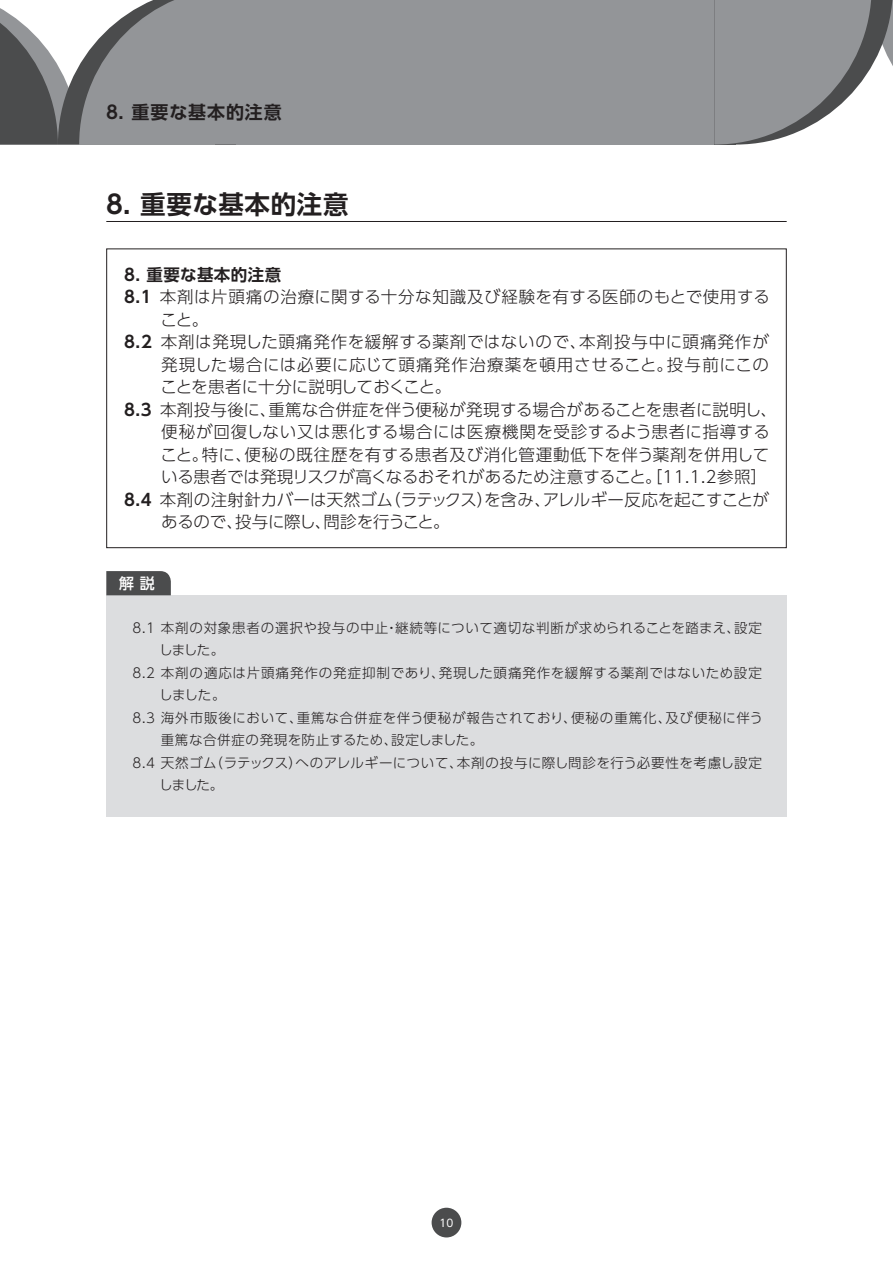
<style>
.page{position:relative;width:893px;height:1263px;background:#fff}
.page>*{position:absolute;margin:0;border:0;box-sizing:border-box;transform-origin:0 0}
.t1{font:700 25.5px "UD Shin Go Pr 6 De";letter-spacing:.025em;color:#231f20}
.t2{font:700 18px "UD Shin Go Pr 6 De";letter-spacing:.05em;color:#231f20}
.t3{font:300 16.5px "UD Shin Go Pr 6";letter-spacing:.02em;color:#231f20}
.t4{font:300 16.5px "UD Shin Go Pr 6";letter-spacing:.045em;color:#231f20}
.t5{font:300 16.5px "UD Shin Go Pr 6";color:#231f20}
.t6{font:300 16.5px "UD Shin Go Pr 6";letter-spacing:-.01em;color:#231f20}
.t7{font:300 16.5px "UD Shin Go Pr 6";letter-spacing:.05em;color:#231f20}
.t8{font:300 16.5px "UD Shin Go Pr 6";letter-spacing:.04em;color:#231f20}
.t9{font:300 16.5px "UD Shin Go Pr 6";letter-spacing:-.015em;color:#231f20}
.t10{font:700 16.5px "UD Shin Go Pr 6 De";letter-spacing:.025em;color:#231f20}
.t11{font:500 15px "UD Shin Go Pr 6";color:#fff}
.t12{font:300 13.5px "UD Shin Go Pr 6";letter-spacing:.05em;color:#231f20}
.t13{font:10.5px "UD Shin Go Pr 6";color:#fff}
.s1{font-family:"UD Shin Go Pr 6 De";font-weight:700}
</style>
<div class="page">
<div style="left:464px;top:0;width:250px;height:145px;background:#939598"></div>
<svg style="left:714px;top:0;width:179px;height:145px"></svg>
<div style="left:237px;top:0;width:249px;height:145px;background:#939598"></div>
<svg style="left:0;top:0;width:237px;height:145px"></svg>
<hr style="left:106px;top:221px;width:681px;height:1px;background:#231f20">
<div style="left:106px;top:595px;width:681px;height:221px;background:#dcdddf"></div>
<svg style="left:106px;top:571px;width:65px;height:24px;background:#4f5051"></svg>
<div style="left:432px;top:1208px;width:29px;height:29px;background:#4b4c4d;border-radius:50%"></div>
<h2 class="t2" style="left:103px;top:97px;width:180px">８. 重要な基本的注意</h2>
<h1 class="t1" style="left:102px;top:183px;width:248px">８. 重要な基本的注意</h1>
<p class="t10" style="left:124px;top:261px;width:159px">8. 重要な基本的注意</p>
<p class="t3" style="left:124px;top:284px;width:647px"><span class="s1">8.1</span> 本剤は片頭痛の治療に関する十分な知識及び経験を有する医師のもとで使用する</p>
<p class="t3" style="left:160px;top:306px;width:49px">こと。</p>
<p class="t7" style="left:124px;top:329px;width:646px"><span class="s1">8.2</span> 本剤は発現した頭痛発作を緩解する薬剤ではないので、本剤投与中に頭痛発作が</p>
<p class="t4" style="left:161px;top:351px;width:609px">発現した場合には必要に応じて頭痛発作治療薬を頓用させること。投与前にこの</p>
<p class="t3" style="left:160px;top:374px;width:292px">ことを患者に十分に説明しておくこと。</p>
<p class="t3" style="left:124px;top:396px;width:654px"><span class="s1">8.3</span> 本剤投与後に、重篤な合併症を伴う便秘が発現する場合があることを患者に説明し、</p>
<p class="t8" style="left:161px;top:419px;width:610px">便秘が回復しない又は悪化する場合には医療機関を受診するよう患者に指導する</p>
<p class="t4" style="left:160px;top:441px;width:610px">こと。特に、便秘の既往歴を有する患者及び消化管運動低下を伴う薬剤を併用して</p>
<p class="t6" style="left:161px;top:464px;width:608px">いる患者では発現リスクが高くなるおそれがあるため注意すること。［11.1.2参照］</p>
<p class="t5" style="left:124px;top:486px;width:646px"><span class="s1">8.4</span> 本剤の注射針カバーは天然ゴム（ラテックス）を含み、アレルギー反応を起こすことが</p>
<p class="t9" style="left:161px;top:509px;width:290px">あるので、投与に際し、問診を行うこと。</p>
<p class="t11" style="left:119px;top:571px;width:37px">解 説</p>
<p class="t12" style="left:133px;top:617px;width:631px">8.1 本剤の対象患者の選択や投与の中止・継続等について適切な判断が求められることを踏まえ、設定</p>
<p class="t12" style="left:159px;top:639px;width:66px">しました。</p>
<p class="t12" style="left:133px;top:662px;width:631px">8.2 本剤の適応は片頭痛発作の発症抑制であり、発現した頭痛発作を緩解する薬剤ではないため設定</p>
<p class="t12" style="left:159px;top:684px;width:68px">しました。</p>
<p class="t12" style="left:133px;top:707px;width:632px">8.3 海外市販後において、重篤な合併症を伴う便秘が報告されており、便秘の重篤化、及び便秘に伴う</p>
<p class="t12" style="left:161px;top:729px;width:324px">重篤な合併症の発現を防止するため、設定しました。</p>
<p class="t12" style="left:133px;top:752px;width:631px">8.4 天然ゴム（ラテックス）へのアレルギーについて、本剤の投与に際し問診を行う必要性を考慮し設定</p>
<p class="t12" style="left:159px;top:774px;width:66px">しました。</p>
<p class="t13" style="left:440px;top:1214px;width:15px">10</p>
</div>
